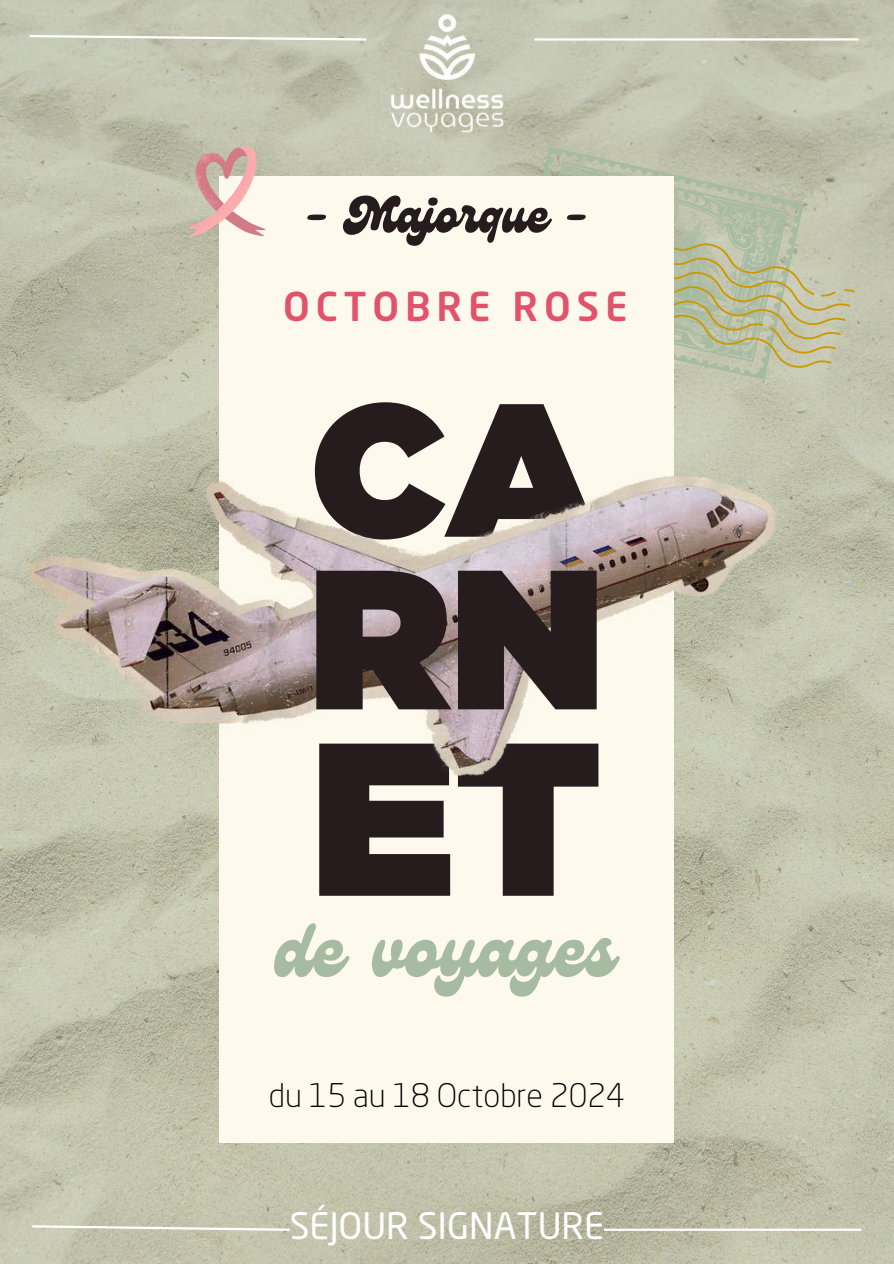
<style>
.page{position:relative;width:894px;height:1264px;background:#fff}
.page>*{position:absolute;margin:0;border:0;box-sizing:border-box;transform-origin:0 0}
.t1{font:800 217.35px "UIDSHOPPINGMALL";color:#261c1e}
.t2{font:800 198px "UIDSHOPPINGMALL";color:#261c1e}
.t3{font:800 187.95px "UIDSHOPPINGMALL";color:#261c1e}
.t4{font:74.7px "Genty";color:#a7bba3}
.t5{font:49.95px "Genty";color:#261c1e}
.t6{font:500 39.3px "Neo Sans Pro";letter-spacing:.15em;color:#e2526a}
.t7{font:36px "Neo Sans Pro";color:#fff}
.t8{font:300 32.25px "Neo Sans Pro";color:#000}
</style>
<div class="page">
<img style="left:0;top:0;width:893px;height:1263px">
<svg style="left:509px;top:146px;width:294px;height:74px;background:#b8bda7"></svg>
<svg style="left:673px;top:220px;width:181px;height:160px;background:#bdc0a1"></svg>
<div style="left:219px;top:176px;width:454px;height:966px;background:#fdfaed"></div>
<img style="left:30px;top:476px;width:745px;height:300px">
<svg style="left:27px;top:34px;width:342px;height:8px"></svg>
<hr style="left:534px;top:38px;width:324px;height:3px;background:#fff">
<img style="left:373px;top:0;width:147px;height:146px">
<svg style="left:30px;top:1223px;width:262px;height:8px"></svg>
<hr style="left:603px;top:1228px;width:258px;height:2px;background:#fff">
<svg style="left:187px;top:146px;width:79px;height:91px"></svg>
<h3 class="t5" style="left:307px;top:186px;width:281px">- Majorque -</h3>
<p class="t6" style="left:283px;top:291px;width:346px">OCTOBRE ROSE</p>
<h3 class="t3" style="left:310px;top:311px;width:288px">CA</h3>
<h2 class="t2" style="left:308px;top:471px;width:297px">RN</h2>
<h1 class="t1" style="left:310px;top:635px;width:292px">ET</h1>
<h3 class="t4" style="left:274px;top:907px;width:342px">de voyages</h3>
<p class="t8" style="left:269px;top:1082px;width:357px">du 15 au 18 Octobre 2024</p>
<p class="t7" style="left:289px;top:1211px;width:316px">SÉJOUR SIGNATURE</p>
</div>
